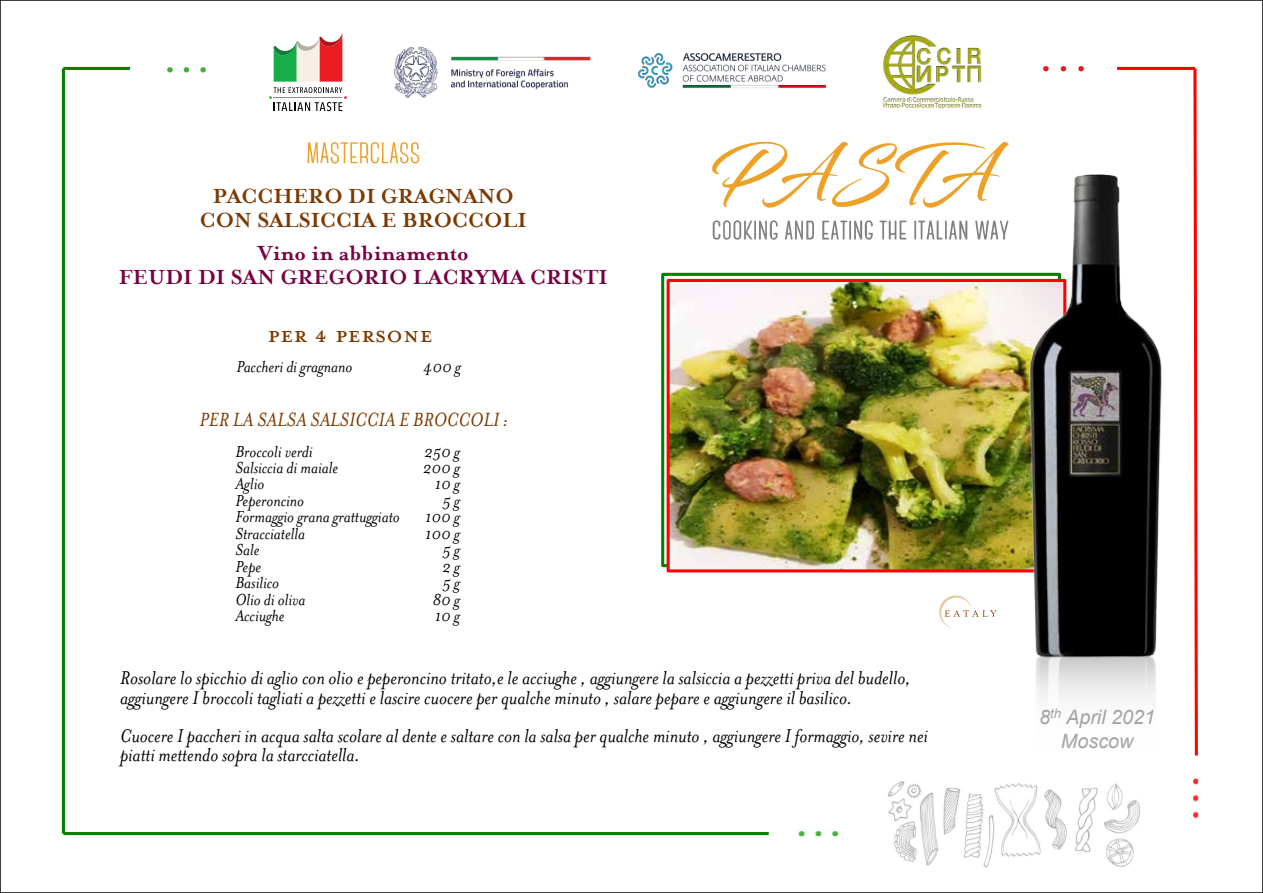
<style>
.page{position:relative;width:1263px;height:893px;background:#fff}
.page>*{position:absolute;margin:0;border:0;box-sizing:border-box;transform-origin:0 0}
.t1{font:33px "Mrs Eaves All Petite Caps";color:#7b3a00}
.t2{font:700 23.7px/23.7px "Mrs Eaves Smart Lig";color:#7a0141;text-align:center}
.t3{font:700 23.7px/23.7px "Mrs Eaves Smart Lig";color:#7b3a00;text-align:center}
.t4{font:italic 22.05px "Mrs Eaves";color:#7b3a00}
.t5{font:italic 21.3px/19.2px "Mrs Eaves";color:#000}
.t6{font:italic 19.8px/23.9px "Arial";color:#a6a6a6;text-align:center}
.t7{font:italic 18.3px/16.5px "Mrs Eaves";color:#000}
</style>
<div class="page">
<div style="left:661px;top:273px;width:400px;height:294px;border:3px solid #008000"></div>
<img style="left:671px;top:283px;width:352px;height:285px">
<div style="left:667px;top:279px;width:399px;height:293px;border:3px solid #f00"></div>
<svg style="left:712px;top:142px;width:297px;height:66px"></svg>
<svg style="left:307px;top:142px;width:112px;height:22px"></svg>
<svg style="left:785px;top:220px;width:29px;height:20px"></svg>
<svg style="left:975px;top:220px;width:34px;height:20px"></svg>
<svg style="left:879px;top:221px;width:27px;height:19px"></svg>
<svg style="left:713px;top:220px;width:65px;height:20px"></svg>
<svg style="left:822px;top:220px;width:51px;height:20px"></svg>
<svg style="left:914px;top:220px;width:54px;height:20px"></svg>
<img style="left:1023px;top:174px;width:139px;height:526px">
<svg style="left:939px;top:595px;width:58px;height:33px"></svg>
<hr style="left:62px;top:68px;width:3px;height:765px;background:#008000">
<hr style="left:63px;top:67px;width:67px;height:3px;background:#008000">
<hr style="left:1117px;top:67px;width:78px;height:3px;background:#f00">
<svg style="left:269px;top:33px;width:78px;height:78px"></svg>
<img style="left:883px;top:35px;width:99px;height:74px">
<img style="left:638px;top:53px;width:188px;height:35px">
<img style="left:394px;top:47px;width:197px;height:51px">
<img style="left:888px;top:781px;width:252px;height:87px">
<hr style="left:63px;top:832px;width:706px;height:3px;background:#008000">
<img style="left:798px;top:831px;width:41px;height:5px">
<svg style="left:1192px;top:66px;width:6px;height:690px"></svg>
<img style="left:1193px;top:778px;width:6px;height:41px">
<p class="t3" style="left:200px;top:184px;width:329px">PACCHERO DI GRAGNANO<br>CON SALSICCIA E BROCCOLI</p>
<p class="t2" style="left:119px;top:241px;width:491px">Vino in abbinamento<br>FEUDI DI SAN GREGORIO LACRYMA CRISTI</p>
<h1 class="t1" style="left:267px;top:320px;width:167px">PER 4 PERSONE</h1>
<p class="t7" style="left:236px;top:359px;width:118px">Paccheri di gragnano</p>
<p class="t7" style="left:423px;top:359px;width:39px">400 g</p>
<p class="t4" style="left:199px;top:407px;width:310px">PER LA SALSA SALSICCIA E BROCCOLI :</p>
<p class="t7" style="left:235px;top:443px;width:166px">Broccoli verdi<br>Salsiccia di maiale<br>Aglio<br>Peperoncino<br>Formaggio grana grattuggiato<br>Stracciatella<br>Sale<br>Pepe<br>Basilico<br>Olio di oliva<br>Acciughe</p>
<p class="t7" style="left:423px;top:443px;width:39px;text-align:right">250 g<br>200 g<br>10 g<br>5 g<br>100 g<br>100 g<br>5 g<br>2 g<br>5 g<br>80 g<br>10 g</p>
<p class="t5" style="left:120px;top:669px;width:792px">Rosolare lo spicchio di aglio con olio e peperoncino tritato,e le acciughe , aggiungere la salsiccia a pezzetti priva del budello, aggiungere I broccoli tagliati a pezzetti e lascire cuocere per qualche minuto , salare pepare e aggiungere il basilico.</p>
<p class="t5" style="left:120px;top:726px;width:809px">Cuocere I paccheri in acqua salta scolare al dente e saltare con la salsa per qualche minuto , aggiungere I formaggio, sevire nei piatti mettendo sopra la starcciatella.</p>
<p class="t6" style="left:1039px;top:705px;width:117px">8<sup>th</sup> April 2021<br>Moscow</p>
</div>
